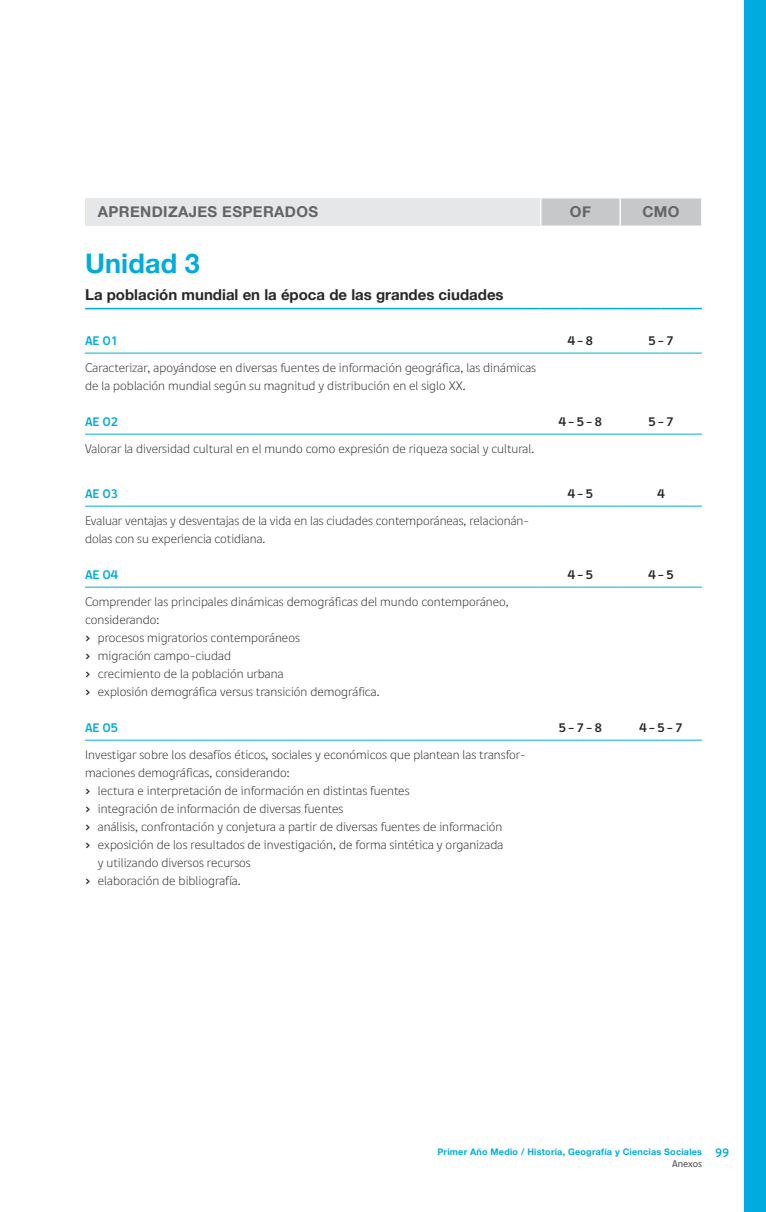
<style>
.page{position:relative;width:766px;height:1212px;background:#fff}
.page>*{position:absolute;margin:0;border:0;box-sizing:border-box;transform-origin:0 0}
.t1{font:700 27px "Helvetica Neue";letter-spacing:.005em;color:#00abdf}
.t2{font:700 15px "Helvetica Neue";color:#292829}
.t3{font:700 15px "Helvetica Neue";letter-spacing:.025em;color:#636466}
.t4{font:12.75px/18px "Dignathin";color:#292829}
.t5{font:700 12.75px "Digna";color:#292829}
.t6{font:700 12.75px "Digna";color:#00abdf}
.t7{font:9.75px "Digna";color:#414042}
.t8{font:700 9px "Helvetica Neue";letter-spacing:.025em;color:#00abdf}
.s1{font-family:"Digna Picto"}
.s2{font-family:"Digna SC";font-size:12px}
</style>
<div class="page">
<div style="left:744px;top:0;width:21px;height:1212px;background:#00abdf"></div>
<div style="left:85px;top:198px;width:455px;height:28px;background:#e6e7e8"></div>
<svg style="left:540px;top:198px;width:162px;height:28px;background:#cacacc"></svg>
<hr style="left:85px;top:308px;width:455px;height:1px;background:#00abdf">
<hr style="left:540px;top:308px;width:39px;height:1px;background:#00abdf">
<hr style="left:579px;top:308px;width:41px;height:1px;background:#00abdf">
<hr style="left:620px;top:308px;width:40px;height:1px;background:#00abdf">
<hr style="left:660px;top:308px;width:41px;height:1px;background:#00abdf">
<hr style="left:85px;top:353px;width:455px;height:1px;background:#00abdf">
<hr style="left:85px;top:434px;width:455px;height:1px;background:#00abdf">
<hr style="left:85px;top:506px;width:455px;height:1px;background:#00abdf">
<hr style="left:85px;top:587px;width:455px;height:1px;background:#00abdf">
<hr style="left:85px;top:740px;width:455px;height:1px;background:#00abdf">
<hr style="left:540px;top:353px;width:39px;height:1px;background:#00abdf">
<hr style="left:579px;top:353px;width:41px;height:1px;background:#00abdf">
<hr style="left:620px;top:353px;width:40px;height:1px;background:#00abdf">
<hr style="left:660px;top:353px;width:41px;height:1px;background:#00abdf">
<hr style="left:540px;top:434px;width:39px;height:1px;background:#00abdf">
<hr style="left:579px;top:434px;width:41px;height:1px;background:#00abdf">
<hr style="left:620px;top:434px;width:40px;height:1px;background:#00abdf">
<hr style="left:660px;top:434px;width:41px;height:1px;background:#00abdf">
<hr style="left:540px;top:506px;width:39px;height:1px;background:#00abdf">
<hr style="left:579px;top:506px;width:41px;height:1px;background:#00abdf">
<hr style="left:620px;top:506px;width:40px;height:1px;background:#00abdf">
<hr style="left:660px;top:506px;width:41px;height:1px;background:#00abdf">
<hr style="left:540px;top:587px;width:39px;height:1px;background:#00abdf">
<hr style="left:579px;top:587px;width:41px;height:1px;background:#00abdf">
<hr style="left:620px;top:587px;width:40px;height:1px;background:#00abdf">
<hr style="left:660px;top:587px;width:41px;height:1px;background:#00abdf">
<hr style="left:540px;top:740px;width:39px;height:1px;background:#00abdf">
<hr style="left:579px;top:740px;width:41px;height:1px;background:#00abdf">
<hr style="left:620px;top:740px;width:40px;height:1px;background:#00abdf">
<hr style="left:660px;top:740px;width:41px;height:1px;background:#00abdf">
<p class="t3" style="left:98px;top:203px;width:22px">Aprendi</p>
<p class="t3" style="left:168px;top:203px;width:76px">zajes Esperados</p>
<p class="t3" style="left:569px;top:203px;width:22px">OF</p>
<p class="t3" style="left:642px;top:203px;width:39px">CMO</p>
<h1 class="t1" style="left:85px;top:246px;width:116px">Unidad 3</h1>
<p class="t2" style="left:85px;top:285px;width:420px">La población mundial en la época de las grandes ciudades</p>
<p class="t6" style="left:85px;top:332px;width:35px">AE 01</p>
<p class="t5" style="left:567px;top:332px;width:27px">4-8</p>
<p class="t5" style="left:648px;top:332px;width:27px">5-7</p>
<p class="t4" style="left:85px;top:358px;width:452px">Caracterizar, apoyándose en diversas fuentes de información geográfica, las dinámicas de la población mundial según su magnitud y distribución en el siglo XX.</p>
<p class="t6" style="left:85px;top:413px;width:35px">AE 02</p>
<p class="t5" style="left:558px;top:413px;width:45px">4-5-8</p>
<p class="t5" style="left:648px;top:413px;width:27px">5-7</p>
<p class="t4" style="left:85px;top:439px;width:450px">Valorar la diversidad cultural en el mundo como expresión de riqueza social y cultural.</p>
<p class="t6" style="left:85px;top:485px;width:35px">AE 03</p>
<p class="t5" style="left:567px;top:485px;width:27px">4-5</p>
<p class="t5" style="left:657px;top:485px;width:9px">4</p>
<p class="t4" style="left:85px;top:511px;width:445px">Evaluar ventajas y desventajas de la vida en las ciudades contemporáneas, relacionán&shy;dolas con su experiencia cotidiana.</p>
<p class="t6" style="left:85px;top:566px;width:35px">AE 04</p>
<p class="t5" style="left:567px;top:566px;width:27px">4-5</p>
<p class="t5" style="left:648px;top:566px;width:27px">4-5</p>
<p class="t4" style="left:85px;top:592px;width:425px">Comprender las principales dinámicas demográficas del mundo contemporáneo, considerando:<br><span class="s1">›</span> procesos migratorios contemporáneos<br><span class="s1">›</span> migración campo-ciudad<br><span class="s1">›</span> crecimiento de la población urbana<br><span class="s1">›</span> explosión demográfica versus transición demográfica.</p>
<p class="t6" style="left:85px;top:719px;width:35px">AE 05</p>
<p class="t5" style="left:558px;top:719px;width:45px">5-7-8</p>
<p class="t5" style="left:639px;top:719px;width:45px">4-5-7</p>
<p class="t4" style="left:85px;top:745px;width:442px">Investigar sobre los desafíos éticos, sociales y económicos que plantean las transfor-</p>
<p class="t4" style="left:85px;top:763px;width:206px">maciones demográficas, considerando:</p>
<p class="t4" style="left:85px;top:781px;width:326px"><span class="s1">›</span> lectura e interpretación de información en distintas fuentes</p>
<p class="t4" style="left:85px;top:799px;width:260px"><span class="s1">›</span> integración de información de diversas fuentes</p>
<p class="t4" style="left:85px;top:817px;width:419px"><span class="s1">›</span> análisis, confrontación y conjetura a partir de diversas fuentes de información</p>
<p class="t4" style="left:85px;top:835px;width:419px"><span class="s1">›</span> exposición de los resultados de investigación, de forma sintética y organizada</p>
<p class="t4" style="left:98px;top:853px;width:154px">y utilizando diversos recursos</p>
<p class="t4" style="left:85px;top:871px;width:157px"><span class="s1">›</span> elaboración de bibliografía.</p>
<p class="t8" style="left:437px;top:1146px;width:293px">Primer Año Medio / Historia, Geografía y Ciencias Sociales <span class="s2">99</span></p>
<p class="t7" style="left:672px;top:1158px;width:32px">Anexos</p>
</div>
